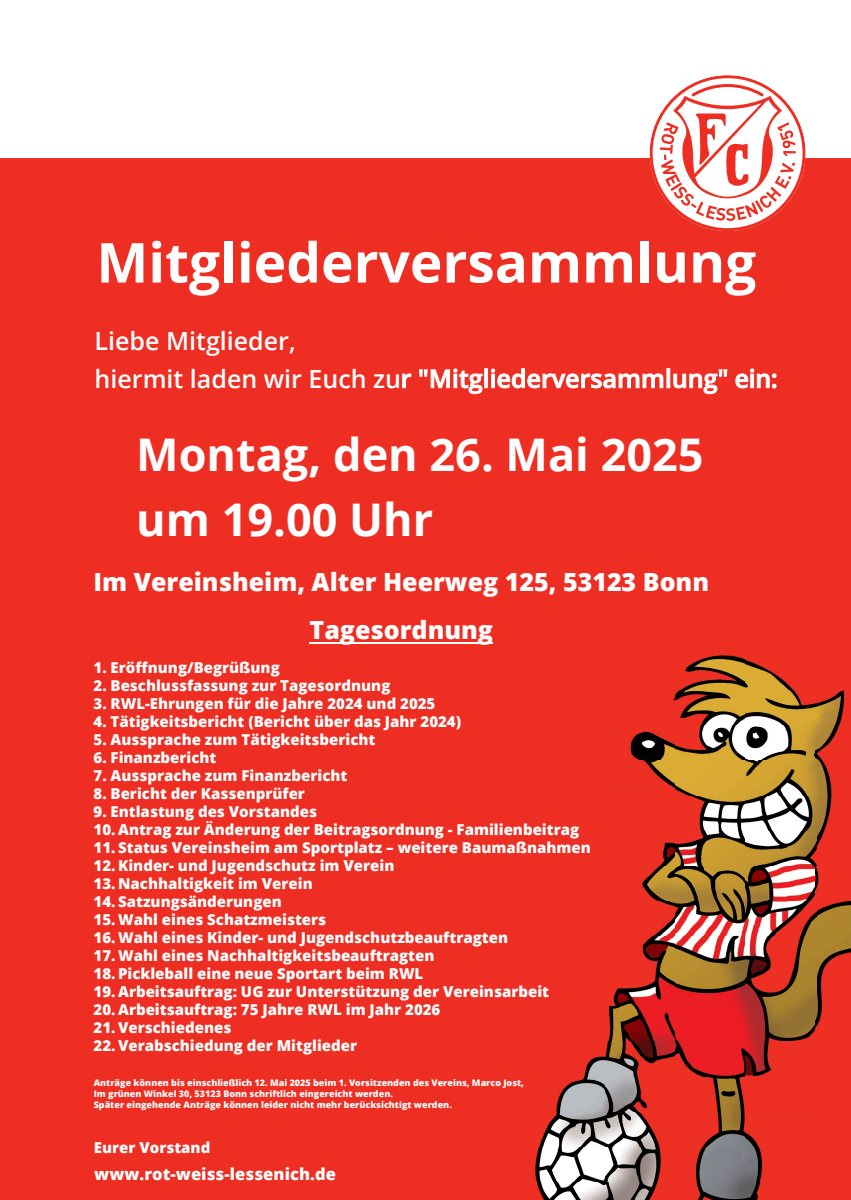
<style>
.page{position:relative;width:851px;height:1200px;background:#fff}
.page>*{position:absolute;margin:0;border:0;box-sizing:border-box;transform-origin:0 0}
.t1{font:700 55px "Open Sans";color:#fff}
.t2{font:700 45px/65px "Open Sans";color:#fff}
.t3{font:600 25px/37.5px "Open Sans";color:#fff}
.t4{font:800 25px/48px "Open Sans";color:#fff;text-align:center}
.t5{font:800 16.5px "Open Sans";letter-spacing:.005em;color:#fff}
.t6{font:800 15px "Open Sans";color:#fff}
.t7{font:800 9px/10.8px "Open Sans";color:#fff}
</style>
<div class="page">
<div style="left:0;top:159px;width:850px;height:1040px;background:#ee2e22"></div>
<img style="left:536px;top:655px;width:314px;height:544px">
<hr style="left:309px;top:642px;width:184px;height:1px;background:#fff">
<svg style="left:649px;top:75px;width:156px;height:156px"></svg>
<h1 class="t1" style="left:96px;top:224px;width:661px">Mitgliederversammlung</h1>
<h3 class="t3" style="left:95px;top:322px;width:684px">Liebe Mitglieder,<br>hiermit laden wir Euch zur "Mitgliederversammlung" ein:</h3>
<h2 class="t2" style="left:136px;top:421px;width:568px">Montag, den 26. Mai 2025 um 19.00 Uhr</h2>
<h3 class="t4" style="left:93px;top:556px;width:617px">Im Vereinsheim, Alter Heerweg 125, 53123 Bonn<br>Tagesordnung</h3>
<p class="t6" style="left:93px;top:656px;width:188px">1. Eröffnung/Begrüßung</p>
<p class="t6" style="left:93px;top:674px;width:298px">2. Beschlussfassung zur Tagesordnung</p>
<p class="t6" style="left:93px;top:692px;width:343px">3. RWL-Ehrungen für die Jahre 2024 und 2025</p>
<p class="t6" style="left:93px;top:710px;width:369px">4. Tätigkeitsbericht (Bericht über das Jahr 2024)</p>
<p class="t6" style="left:93px;top:728px;width:283px">5. Aussprache zum Tätigkeitsbericht</p>
<p class="t6" style="left:93px;top:746px;width:124px">6. Finanzbericht</p>
<p class="t6" style="left:93px;top:764px;width:255px">7. Aussprache zum Finanzbericht</p>
<p class="t6" style="left:93px;top:782px;width:213px">8. Bericht der Kassenprüfer</p>
<p class="t6" style="left:93px;top:800px;width:225px">9. Entlastung des Vorstandes</p>
<p class="t6" style="left:93px;top:818px;width:487px">10. Antrag zur Änderung der Beitragsordnung - Familienbeitrag</p>
<p class="t6" style="left:93px;top:836px;width:498px">11. Status Vereinsheim am Sportplatz – weitere Baumaßnahmen</p>
<p class="t6" style="left:93px;top:854px;width:302px">12. Kinder- und Jugendschutz im Verein</p>
<p class="t6" style="left:93px;top:872px;width:221px">13. Nachhaltigkeit im Verein</p>
<p class="t6" style="left:93px;top:890px;width:190px">14. Satzungsänderungen</p>
<p class="t6" style="left:93px;top:908px;width:234px">15. Wahl eines Schatzmeisters</p>
<p class="t6" style="left:93px;top:926px;width:416px">16. Wahl eines Kinder- und Jugendschutzbeauftragten</p>
<p class="t6" style="left:93px;top:944px;width:342px">17. Wahl eines Nachhaltigkeitsbeauftragten</p>
<p class="t6" style="left:93px;top:962px;width:331px">18. Pickleball eine neue Sportart beim RWL</p>
<p class="t6" style="left:93px;top:980px;width:457px">19. Arbeitsauftrag: UG zur Unterstützung der Vereinsarbeit</p>
<p class="t6" style="left:93px;top:998px;width:348px">20. Arbeitsauftrag: 75 Jahre RWL im Jahr 2026</p>
<p class="t6" style="left:93px;top:1016px;width:139px">21. Verschiedenes</p>
<p class="t6" style="left:93px;top:1034px;width:265px">22. Verabschiedung der Mitglieder</p>
<p class="t7" style="left:94px;top:1076px;width:432px">Anträge können bis einschließlich 12. Mai 2025 beim 1. Vorsitzenden des Vereins, Marco Jost,<br>Im grünen Winkel 30, 53123 Bonn schriftlich eingereicht werden.<br>Später eingehende Anträge können leider nicht mehr berücksichtigt werden.</p>
<p class="t6" style="left:94px;top:1135px;width:118px">Eurer Vorstand</p>
<p class="t5" style="left:94px;top:1161px;width:243px">www.rot-weiss-lessenich.de</p>
</div>
